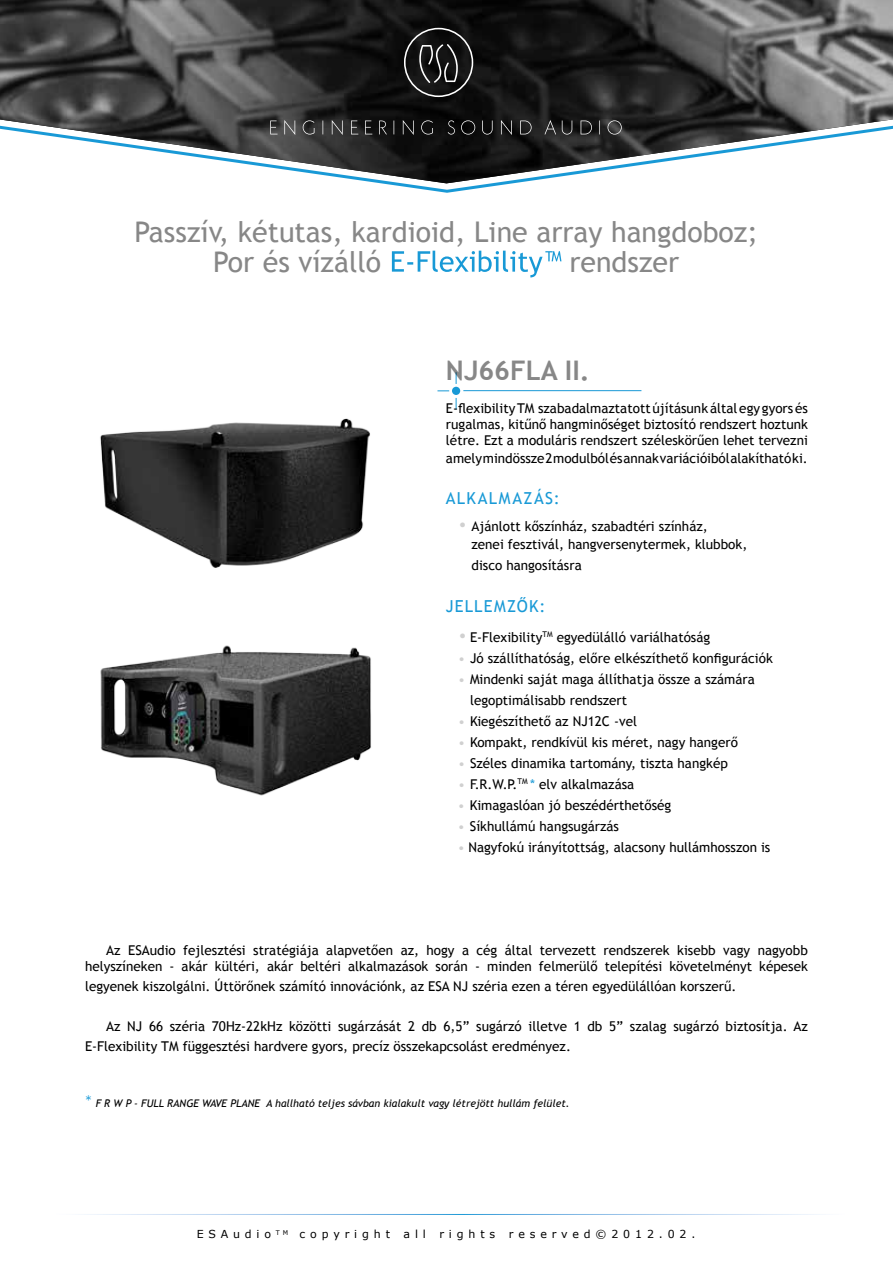
<style>
.page{position:relative;width:893px;height:1263px;background:#fff}
.page>*{position:absolute;margin:0;border:0;box-sizing:border-box;transform-origin:0 0}
.t1{font:28.5px/30px "Trebuchet MS";color:#878787;text-align:center}
.t2{font:700 27px "Trebuchet MS";color:#878787}
.t3{font:16.5px "Trebuchet MS";letter-spacing:.075em;color:#1899d6}
.t4{font:13.5px/16.2px "Trebuchet MS";color:#000}
.t5{font:10.95px "Verdana";letter-spacing:.44em;color:#000}
.t6{font:italic 10.5px "Trebuchet MS";color:#000}
.s1{color:#fff}
.s2{font-family:"Futura Lt HU Light";font-size:16.5px;color:#d0d0d0}
.s3{color:#d0d0d0}
.s4{color:#1899d6}
.s5{font-family:"Futura Lt HU Light";font-style:normal;font-size:16.5px;color:#1899d6}
</style>
<div class="page">
<img style="left:100px;top:418px;width:270px;height:150px">
<img style="left:100px;top:645px;width:271px;height:151px">
<img style="left:0;top:0;width:893px;height:183px">
<svg style="left:404px;top:28px;width:69px;height:69px;background:#2f2f2f"></svg>
<div style="left:452px;top:387px;width:8px;height:8px;background:#1899d6;border-radius:50%"></div>
<svg style="left:456px;top:372px;width:1px;height:12px"></svg>
<svg style="left:437px;top:390px;width:12px;height:1px"></svg>
<hr style="left:463px;top:390px;width:178px;height:1px;background:#1899d6">
<svg style="left:270px;top:120px;width:352px;height:15px;background:#333"></svg>
<h1 class="t1" style="left:134px;top:217px;width:625px">Passzív, kétutas, kardioid, Line array hangdoboz;<br>Por és vízálló <span class="s1">E-Flexibility™</span> rendszer</h1>
<h2 class="t2" style="left:446px;top:354px;width:145px">NJ66FLA II.</h2>
<p class="t4" style="left:446px;top:400px;width:363px;text-align:justify">E-flexibility TM szabadalmaztatott újításunk által egy gyors és rugalmas, kitűnő hangminőséget biztosító rendszert hoztunk létre. Ezt a moduláris rendszert széleskörűen lehet tervezni</p>
<p class="t4" style="left:446px;top:450px;width:363px">amely mindössze 2 modulból és annak variációiból alakítható ki.</p>
<p class="t3" style="left:446px;top:488px;width:115px">ALKALMAZÁS:</p>
<p class="t4" style="left:471px;top:517px;width:277px;line-height:18px;text-indent:-14px"><span class="s2">•</span> Ajánlott kőszínház, szabadtéri színház,<br>zenei fesztivál, hangversenytermek, klubbok,</p>
<p class="t4" style="left:471px;top:557px;width:112px">disco hangosításra</p>
<p class="t3" style="left:446px;top:596px;width:101px">JELLEMZŐK:</p>
<p class="t4" style="left:458px;top:629px;width:254px"><span class="s2">•</span> E-Flexibility<sup>TM</sup> egyedülálló variálhatóság</p>
<p class="t4" style="left:458px;top:650px;width:316px"><span class="s3">•</span> Jó szállíthatóság, előre elkészíthető konfigurációk</p>
<p class="t4" style="left:470px;top:669px;width:286px;line-height:21px;text-indent:-12px"><span class="s3">•</span> Mindenki saját maga állíthatja össze a számára legoptimálisabb rendszert</p>
<p class="t4" style="left:458px;top:713px;width:180px"><span class="s3">•</span> Kiegészíthető az NJ12C -vel</p>
<p class="t4" style="left:458px;top:734px;width:281px"><span class="s3">•</span> Kompakt, rendkívül kis méret, nagy hangerő</p>
<p class="t4" style="left:458px;top:755px;width:271px"><span class="s3">•</span> Széles dinamika tartomány, tiszta hangkép</p>
<p class="t4" style="left:458px;top:776px;width:178px"><span class="s3">•</span> F.R.W.P.<sup>TM</sup> <span class="s4">*</span> elv alkalmazása</p>
<p class="t4" style="left:458px;top:797px;width:215px"><span class="s3">•</span> Kimagaslóan jó beszédérthetőség</p>
<p class="t4" style="left:458px;top:818px;width:163px"><span class="s3">•</span> Síkhullámú hangsugárzás</p>
<p class="t4" style="left:458px;top:839px;width:314px"><span class="s3">•</span> Nagyfokú irányítottság, alacsony hullámhosszon is</p>
<p class="t4" style="left:85px;top:942px;width:724px;text-align:right">Az ESAudio fejlesztési stratégiája alapvetően az, hogy a cég által tervezett rendszerek kisebb vagy nagyobb helyszíneken - akár kültéri, akár beltéri alkalmazások során - minden felmerülő telepítési követelményt képesek</p>
<p class="t4" style="left:85px;top:978px;width:653px">legyenek kiszolgálni. Úttörőnek számító innovációnk, az ESA NJ széria ezen a téren egyedülállóan korszerű.</p>
<p class="t4" style="left:85px;top:1016px;width:724px;line-height:19.8px;text-indent:21px">Az NJ 66 széria 70Hz-22kHz közötti sugárzását 2 db 6,5” sugárzó illetve 1 db 5” szalag sugárzó biztosítja. Az<br>E-Flexibility TM függesztési hardvere gyors, precíz összekapcsolást eredményez.</p>
<p class="t6" style="left:85px;top:1097px;width:486px"><span class="s5">*</span> F R W P - FULL RANGE WAVE PLANE A hallható teljes sávban kialakult vagy létrejött hullám felület.</p>
<p class="t5" style="left:197px;top:1227px;width:500px">ESAudio <sup>TM</sup> copyright all rights reserved©2012.02.</p>
</div>
